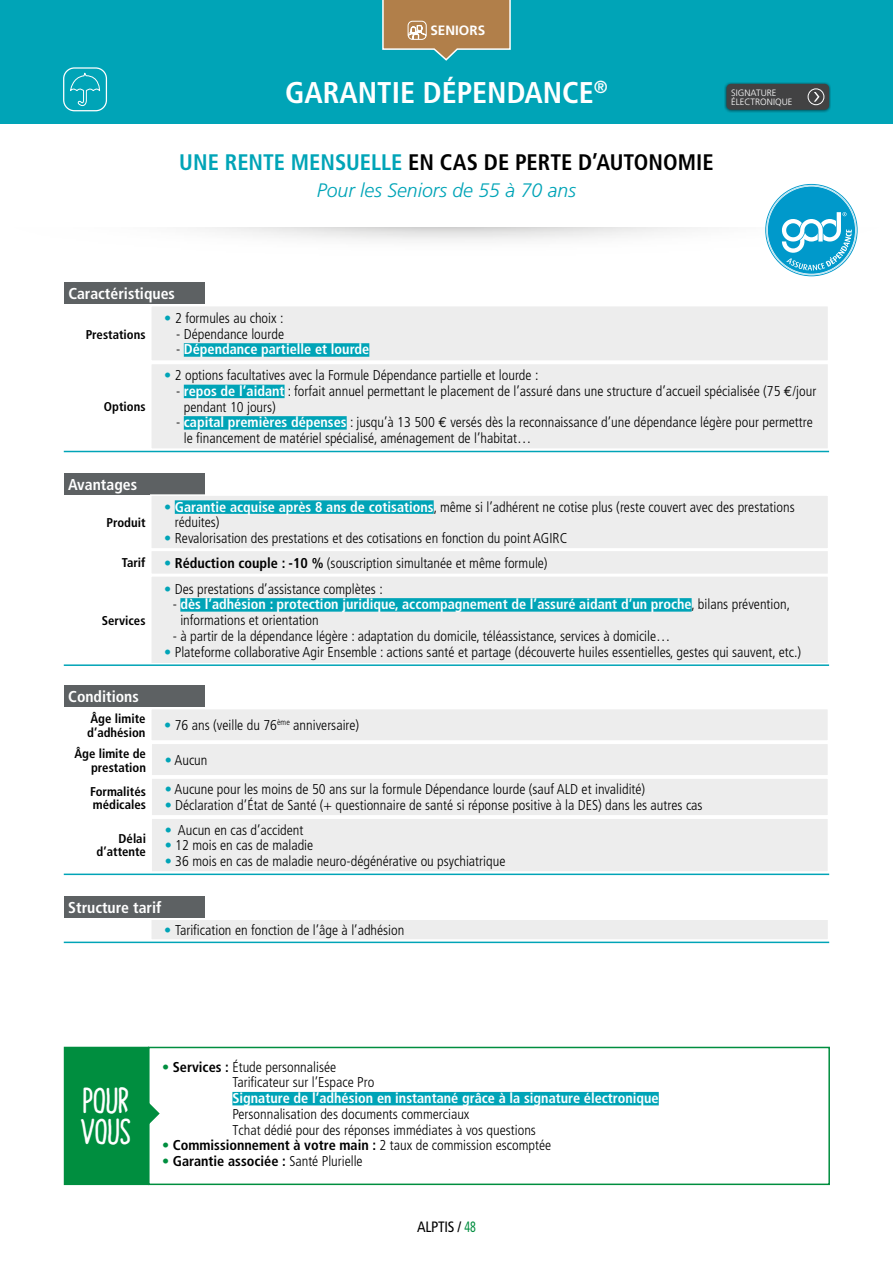
<style>
.page{position:relative;width:893px;height:1263px;background:#fff}
.page>*{position:absolute;margin:0;border:0;box-sizing:border-box;transform-origin:0 0}
.t1{font:36px/31.5px "Beautiful Heartbeat";color:#fff}
.t2{font:700 condensed 30px "Frutiger";color:#fff}
.t3{font:700 condensed 22.5px "Frutiger";color:#000}
.t4{font:italic 300 19.5px "Frutiger";color:#00a4b7}
.t5{font:700 condensed 15.75px "Frutiger";color:#fff}
.t6{font:condensed 15px "Frutiger";letter-spacing:-.02em;color:#000}
.t7{font:300 condensed 14.25px/15.8px "Frutiger";color:#000}
.t8{font:700 condensed 14.25px/15.8px "Frutiger";color:#fff}
.t9{font:700 condensed 14.25px "Frutiger";color:#000}
.t10{font:700 13.5px "Frutiger";color:#fff}
.t11{font:700 condensed 12.75px/13.5px "Frutiger";color:#000}
.t12{font:300 9.15px/9.1px "Frutiger";color:#fff}
.s1{color:#00a4b7}
.s2{font-weight:700;color:#00a4b7}
.s3{font-weight:300;color:#000}
.s4{font-weight:700;color:#fff}
.s5{font-family:"Euro Mono";font-weight:400;font-stretch:normal}
.s6{font-weight:700}
.s7{color:#008e3f}
.s8{font-weight:300;color:#008e3f}
.s9{font-weight:300}
</style>
<div class="page">
<div style="left:64px;top:283px;width:140px;height:21px;background:#5d6163"></div>
<div style="left:151px;top:306px;width:677px;height:55px;background:#ededed"></div>
<div style="left:184px;top:343px;width:185px;height:14px;background:#00a4b7"></div>
<div style="left:150px;top:305px;width:679px;height:57px;border:2px solid #fff"></div>
<div style="left:151px;top:363px;width:677px;height:86px;background:#ededed"></div>
<div style="left:184px;top:385px;width:101px;height:13px;background:#00a4b7"></div>
<div style="left:184px;top:416px;width:163px;height:14px;background:#00a4b7"></div>
<div style="left:150px;top:363px;width:679px;height:87px;border:2px solid #fff"></div>
<hr style="left:64px;top:451px;width:765px;height:1px;background:#00a4b7">
<div style="left:64px;top:686px;width:140px;height:21px;background:#5d6163"></div>
<div style="left:151px;top:708px;width:677px;height:33px;background:#ededed"></div>
<div style="left:150px;top:708px;width:679px;height:34px;border:2px solid #fff"></div>
<div style="left:151px;top:743px;width:677px;height:33px;background:#ededed"></div>
<div style="left:150px;top:743px;width:679px;height:33px;border:2px solid #fff"></div>
<div style="left:151px;top:778px;width:677px;height:38px;background:#ededed"></div>
<div style="left:150px;top:777px;width:679px;height:39px;border:2px solid #fff"></div>
<div style="left:151px;top:818px;width:677px;height:54px;background:#ededed"></div>
<div style="left:150px;top:817px;width:679px;height:56px;border:2px solid #fff"></div>
<hr style="left:64px;top:873px;width:765px;height:2px;background:#00a4b7">
<div style="left:64px;top:896px;width:140px;height:22px;background:#5d6163"></div>
<div style="left:151px;top:919px;width:677px;height:21px;background:#ededed"></div>
<div style="left:150px;top:918px;width:679px;height:23px;border:2px solid #fff"></div>
<hr style="left:64px;top:941px;width:765px;height:2px;background:#00a4b7">
<div style="left:64px;top:473px;width:140px;height:21px;background:#5d6163"></div>
<div style="left:151px;top:495px;width:677px;height:54px;background:#ededed"></div>
<div style="left:175px;top:500px;width:259px;height:14px;background:#00a4b7"></div>
<div style="left:150px;top:494px;width:679px;height:56px;border:2px solid #fff"></div>
<div style="left:151px;top:576px;width:677px;height:88px;background:#ededed"></div>
<div style="left:180px;top:598px;width:512px;height:14px;background:#00a4b7"></div>
<div style="left:150px;top:575px;width:679px;height:89px;border:2px solid #fff"></div>
<div style="left:151px;top:550px;width:677px;height:24px;background:#ededed"></div>
<div style="left:150px;top:550px;width:679px;height:25px;border:2px solid #fff"></div>
<hr style="left:64px;top:664px;width:765px;height:2px;background:#00a4b7">
<div style="left:232px;top:1092px;width:427px;height:13px;background:#00a4b7"></div>
<div style="left:148px;top:1047px;width:682px;height:138px;border:2px solid #008e3f"></div>
<div style="left:0;top:0;width:893px;height:124px;background:#00a4b7"></div>
<div style="left:63px;top:67px;width:44px;height:44px;border:1px solid #fff;border-radius:11px"></div>
<svg style="left:70px;top:72px;width:30px;height:34px"></svg>
<svg style="left:382px;top:0;width:129px;height:61px"></svg>
<div style="left:408px;top:21px;width:19px;height:19px;border:1px solid #fff;border-radius:5px"></div>
<svg style="left:765px;top:184px;width:93px;height:92px"></svg>
<svg style="left:63px;top:1046px;width:98px;height:140px;background:#209c57"></svg>
<div style="left:725px;top:82px;width:106px;height:30px;background:#000;opacity:.5"></div>
<div style="left:726px;top:84px;width:103px;height:26px;background:#424243;border-radius:5px"></div>
<svg style="left:814px;top:92px;width:5px;height:10px"></svg>
<div style="left:808px;top:88px;width:16px;height:17px;border:1px solid #fff;border-radius:50%"></div>
<p class="t10" style="left:430px;top:23px;width:56px">SENIORS</p>
<h2 class="t2" style="left:285px;top:75px;width:324px">GARANTIE DÉPENDANCE<sup>®</sup></h2>
<h3 class="t3" style="left:179px;top:149px;width:536px"><span class="s1">UNE RENTE MENSUELLE</span> EN CAS DE PERTE D’AUTONOMIE</h3>
<h3 class="t4" style="left:317px;top:180px;width:261px">Pour les Seniors de 55 à 70 ans</h3>
<p class="t12" style="left:731px;top:88px;width:63px">SIGNATURE<br>ÉLECTRONIQUE</p>
<p class="t5" style="left:68px;top:284px;width:108px">Caractéristiques</p>
<p class="t11" style="left:86px;top:328px;width:61px">Prestations</p>
<p class="t7" style="left:164px;top:310px;width:121px"><span class="s2">•</span> 2 formules au choix :</p>
<p class="t7" style="left:176px;top:326px;width:109px">- Dépendance lourde</p>
<p class="t8" style="left:176px;top:342px;width:195px"><span class="s3">-</span> Dépendance partielle et lourde</p>
<p class="t7" style="left:164px;top:368px;width:376px"><span class="s2">•</span> 2 options facultatives avec la Formule Dépendance partielle et lourde :</p>
<p class="t7" style="left:184px;top:383px;width:634px;text-indent:-8px">- <span class="s4">repos de l’aidant</span> : forfait annuel permettant le placement de l’assuré dans une structure d’accueil spécialisée (75 <span class="s5">€</span>/jour pendant 10 jours)</p>
<p class="t7" style="left:184px;top:415px;width:631px;text-indent:-8px">- <span class="s4">capital premières dépenses</span> : jusqu’à 13 500 <span class="s5">€</span> versés dès la reconnaissance d’une dépendance légère pour permettre le financement de matériel spécialisé, aménagement de l’habitat…</p>
<p class="t11" style="left:104px;top:400px;width:43px">Options</p>
<p class="t5" style="left:68px;top:475px;width:70px">Avantages</p>
<p class="t11" style="left:106px;top:516px;width:41px">Produit</p>
<p class="t11" style="left:122px;top:556px;width:25px">Tarif</p>
<p class="t11" style="left:102px;top:613px;width:45px">Services</p>
<p class="t5" style="left:68px;top:687px;width:72px">Conditions</p>
<p class="t11" style="left:87px;top:712px;width:60px">Âge limite d’adhésion</p>
<p class="t11" style="left:74px;top:747px;width:73px;text-align:right">Âge limite de prestation</p>
<p class="t11" style="left:90px;top:784px;width:57px">Formalités médicales</p>
<p class="t11" style="left:97px;top:832px;width:51px;text-align:right">Délai d’attente</p>
<p class="t7" style="left:175px;top:499px;width:621px;text-indent:-11px"><span class="s1">•</span> <span class="s4">Garantie acquise après 8 ans de cotisations</span>, même si l’adhérent ne cotise plus (reste couvert avec des prestations réduites)</p>
<p class="t7" style="left:164px;top:530px;width:405px"><span class="s1">•</span> Revalorisation des prestations et des cotisations en fonction du point AGIRC</p>
<p class="t7" style="left:164px;top:581px;width:220px"><span class="s1">•</span> Des prestations d’assistance complètes :</p>
<p class="t8" style="left:180px;top:597px;width:611px;text-indent:-8px"><span class="s3">-</span> dès l’adhésion : protection juridique, accompagnement de l’assuré aidant d’un proche<span class="s3">, bilans prévention, informations et orientation</span></p>
<p class="t7" style="left:173px;top:628px;width:499px">- à partir de la dépendance légère : adaptation du domicile, téléassistance, services à domicile…</p>
<p class="t7" style="left:164px;top:644px;width:638px"><span class="s1">•</span> Plateforme collaborative Agir Ensemble : actions santé et partage (découverte huiles essentielles, gestes qui sauvent, etc.)</p>
<p class="t7" style="left:164px;top:555px;width:385px"><span class="s1">•</span> <span class="s6">Réduction couple : -10 %</span> (souscription simultanée et même formule)</p>
<p class="t7" style="left:164px;top:717px;width:197px"><span class="s1">•</span> 76 ans (veille du 76<sup>ème</sup> anniversaire)</p>
<p class="t7" style="left:165px;top:752px;width:44px"><span class="s1">•</span> Aucun</p>
<p class="t7" style="left:165px;top:782px;width:482px"><span class="s1">•</span> Aucune pour les moins de 50 ans sur la formule Dépendance lourde (sauf ALD et invalidité)</p>
<p class="t7" style="left:165px;top:798px;width:539px"><span class="s1">•</span> Déclaration d’État de Santé (+ questionnaire de santé si réponse positive à la DES) dans les autres cas</p>
<p class="t7" style="left:165px;top:822px;width:140px"><span class="s1">•</span> Aucun en cas d’accident</p>
<p class="t7" style="left:165px;top:838px;width:150px"><span class="s1">•</span> 12 mois en cas de maladie</p>
<p class="t7" style="left:165px;top:853px;width:342px"><span class="s1">•</span> 36 mois en cas de maladie neuro-dégénérative ou psychiatrique</p>
<p class="t5" style="left:68px;top:898px;width:95px">Structure tarif</p>
<p class="t7" style="left:164px;top:922px;width:242px"><span class="s1">•</span> Tarification en fonction de l’âge à l’adhésion</p>
<h1 class="t1" style="left:81px;top:1084px;width:52px">POUR<br>VOUS</h1>
<p class="t7" style="left:232px;top:1059px;width:143px;text-indent:-70px"><span class="s7">•</span> <span class="s6">Services :</span> Étude personnalisée<br>Tarificateur sur l’Espace Pro</p>
<p class="t8" style="left:232px;top:1090px;width:428px">Signature de l’adhésion en instantané grâce à la signature électronique</p>
<p class="t7" style="left:232px;top:1106px;width:305px">Personnalisation des documents commerciaux<br>Tchat dédié pour des réponses immédiates à vos questions</p>
<p class="t9" style="left:162px;top:1137px;width:390px"><span class="s8">•</span> Commissionnement à votre main : <span class="s9">2 taux de commission escomptée</span></p>
<p class="t9" style="left:162px;top:1153px;width:202px"><span class="s8">•</span> Garantie associée : <span class="s9">Santé Plurielle</span></p>
<p class="t6" style="left:417px;top:1218px;width:60px">ALPTIS / <span class="s7">48</span></p>
</div>
